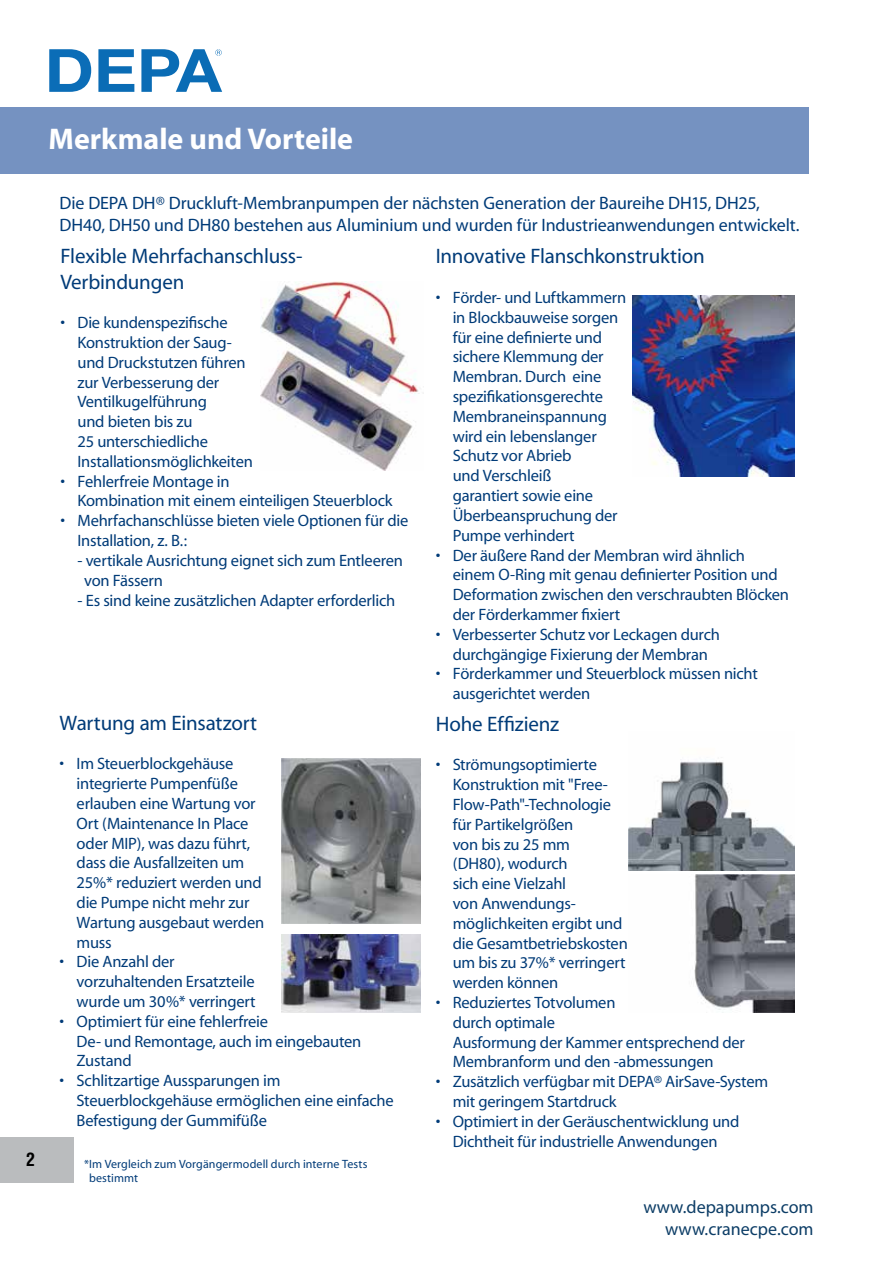
<style>
.page{position:relative;width:893px;height:1263px;background:#fff}
.page>*{position:absolute;margin:0;border:0;box-sizing:border-box;transform-origin:0 0}
.t1{font:700 30px "Myriad";color:#fff}
.t2{font:21px/25.2px "Myriad";letter-spacing:-.01em;color:#003b78}
.t3{font:18px/21.6px "Myriad";letter-spacing:-.005em;color:#003b78}
.t4{font:18px/21.6px "Myriad Pro";color:#0c3d66;text-align:right}
.t5{font:700 condensed 18px "Helvetica";color:#000}
.t6{font:16.5px/19.8px "Myriad";letter-spacing:-.015em;color:#003b78}
.t7{font:12px/14.4px "Myriad";letter-spacing:.01em;color:#003b78}
</style>
<div class="page">
<div style="left:0;top:1137px;width:73px;height:46px;background:#babcbe"></div>
<div style="left:0;top:107px;width:808px;height:66px;background:#7592c1"></div>
<svg style="left:49px;top:49px;width:42px;height:43px"></svg>
<svg style="left:98px;top:49px;width:36px;height:43px"></svg>
<svg style="left:141px;top:49px;width:81px;height:43px"></svg>
<img style="left:282px;top:759px;width:138px;height:164px">
<img style="left:261px;top:282px;width:158px;height:188px">
<img style="left:282px;top:934px;width:138px;height:78px">
<img style="left:632px;top:295px;width:162px;height:182px">
<img style="left:628px;top:761px;width:166px;height:110px">
<img style="left:694px;top:874px;width:100px;height:138px">
<h1 class="t1" style="left:49px;top:124px;width:306px">Merkmale und Vorteile</h1>
<p class="t5" style="left:26px;top:1148px;width:10px">2</p>
<p class="t3" style="left:60px;top:193px;width:741px">Die DEPA DH® Druckluft-Membranpumpen der nächsten Generation der Baureihe DH15, DH25,<br>DH40, DH50 und DH80 bestehen aus Aluminium und wurden für Industrieanwendungen entwickelt.</p>
<p class="t2" style="left:61px;top:245px;width:243px">Flexible Mehrfachanschluss-<br>Verbindungen</p>
<p class="t6" style="left:78px;top:314px;width:177px;text-indent:-17px">• Die kundenspezifische<br>Konstruktion der Saug&shy;und Druckstutzen führen zur Verbesserung der<br>Ventilkugelführung<br>und bieten bis zu<br>25 unterschiedliche<br>Installationsmöglichkeiten</p>
<p class="t6" style="left:78px;top:472px;width:316px;text-indent:-17px">• Fehlerfreie Montage in<br>Kombination mit einem einteiligen Steuerblock</p>
<p class="t6" style="left:78px;top:512px;width:332px;text-indent:-17px">• Mehrfachanschlüsse bieten viele Optionen für die<br>Installation, z. B.:</p>
<p class="t6" style="left:84px;top:551px;width:320px;text-indent:-7px">- vertikale Ausrichtung eignet sich zum Entleeren von Fässern</p>
<p class="t6" style="left:78px;top:591px;width:319px">- Es sind keine zusätzlichen Adapter erforderlich</p>
<p class="t2" style="left:60px;top:711px;width:199px">Wartung am Einsatzort</p>
<p class="t6" style="left:77px;top:755px;width:189px;text-indent:-17px">• Im Steuerblockgehäuse integrierte Pumpenfüße erlauben eine Wartung vor<br>Ort (Maintenance In Place oder MIP), was dazu führt, dass die Ausfallzeiten um<br>25%* reduziert werden und die Pumpe nicht mehr zur<br>Wartung ausgebaut werden muss</p>
<p class="t6" style="left:77px;top:953px;width:181px;text-indent:-17px">• Die Anzahl der vorzuhaltenden Ersatzteile wurde um 30%* verringert</p>
<p class="t6" style="left:77px;top:1012px;width:286px;text-indent:-17px">• Optimiert für eine fehlerfreie<br>De- und Remontage, auch im eingebauten<br>Zustand</p>
<p class="t6" style="left:77px;top:1071px;width:319px;text-indent:-17px">• Schlitzartige Aussparungen im<br>Steuerblockgehäuse ermöglichen eine einfache<br>Befestigung der Gummifüße</p>
<p class="t7" style="left:89px;top:1157px;width:280px;text-indent:-5px">*Im Vergleich zum Vorgängermodell durch interne Tests bestimmt</p>
<p class="t2" style="left:436px;top:245px;width:271px">Innovative Flanschkonstruktion</p>
<p class="t6" style="left:453px;top:288px;width:175px;text-indent:-17px">• Förder- und Luftkammern in Blockbauweise sorgen für eine definierte und sichere Klemmung der<br>Membran. Durch eine spezifikationsgerechte<br>Membraneinspannung wird ein lebenslanger<br>Schutz vor Abrieb<br>und Verschleiß<br>garantiert sowie eine<br>Überbeanspruchung der<br>Pumpe verhindert</p>
<p class="t6" style="left:453px;top:546px;width:338px;text-indent:-17px">• Der äußere Rand der Membran wird ähnlich einem O-Ring mit genau definierter Position und Deformation zwischen den verschraubten Blöcken der Förderkammer fixiert</p>
<p class="t6" style="left:436px;top:625px;width:286px;text-align:center">• Verbesserter Schutz vor Leckagen durch durchgängige Fixierung der Membran</p>
<p class="t6" style="left:453px;top:665px;width:307px;text-indent:-17px">• Förderkammer und Steuerblock müssen nicht ausgerichtet werden</p>
<p class="t2" style="left:436px;top:712px;width:125px">Hohe Effizienz</p>
<p class="t6" style="left:453px;top:756px;width:177px;text-indent:-17px">• Strömungsoptimierte<br>Konstruktion mit "Free-<br>Flow-Path"-Technologie für Partikelgrößen<br>von bis zu 25 mm<br>(DH80), wodurch<br>sich eine Vielzahl<br>von Anwendungs&shy;möglichkeiten ergibt und die Gesamtbetriebskosten um bis zu 37%* verringert werden können</p>
<p class="t6" style="left:453px;top:993px;width:294px;text-indent:-17px">• Reduziertes Totvolumen<br>durch optimale<br>Ausformung der Kammer entsprechend der<br>Membranform und den -abmessungen</p>
<p class="t6" style="left:453px;top:1072px;width:317px;text-indent:-17px">• Zusätzlich verfügbar mit DEPA® AirSave-System mit geringem Startdruck</p>
<p class="t6" style="left:436px;top:1112px;width:305px;text-align:center">• Optimiert in der Geräuschentwicklung und<br>Dichtheit für industrielle Anwendungen</p>
<p class="t4" style="left:643px;top:1196px;width:172px">www.depapumps.com www.cranecpe.com</p>
</div>
